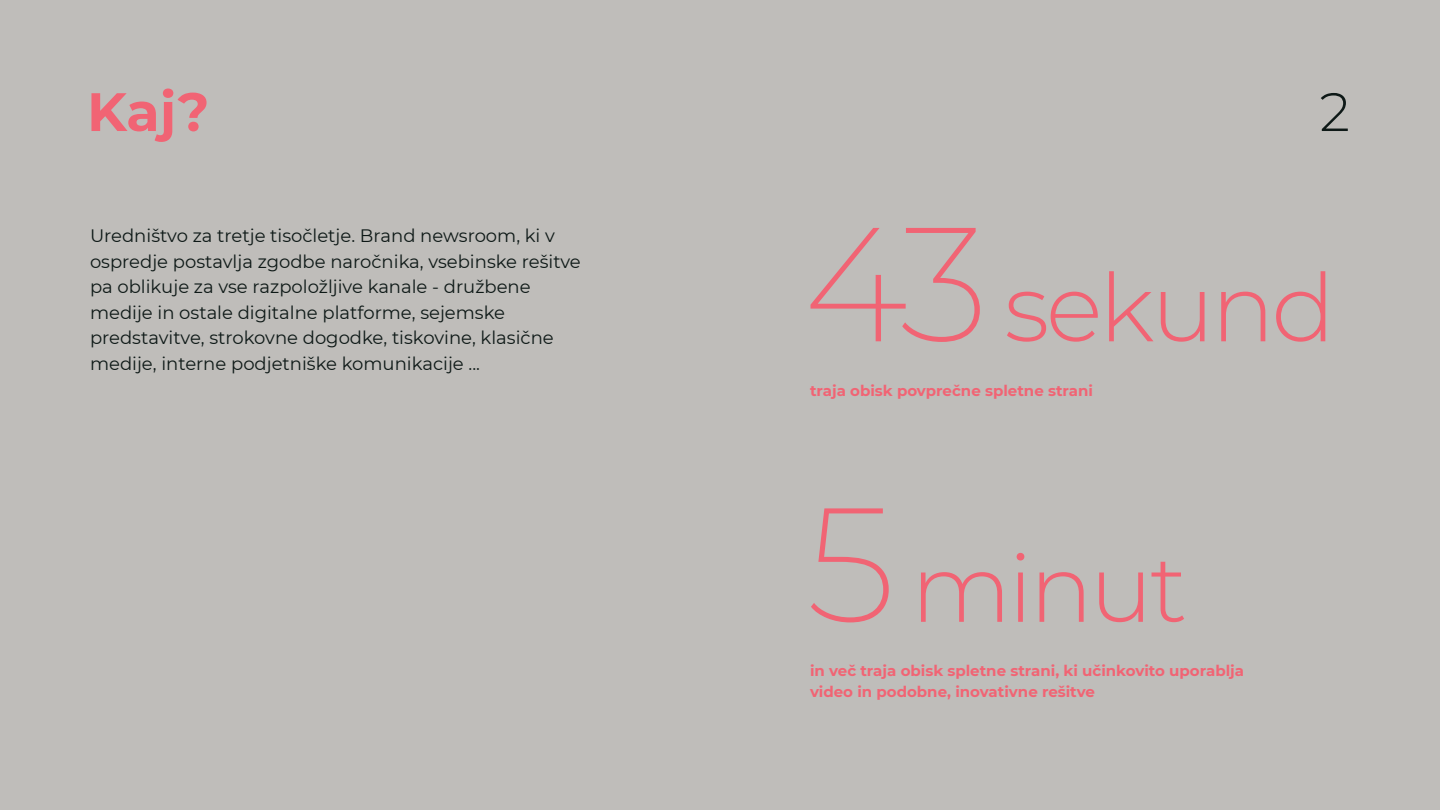
<style>
.page{position:relative;width:1440px;height:810px;background:#bfbdba}
.page>*{position:absolute;margin:0;border:0;box-sizing:border-box;transform-origin:0 0}
.t1{font:300 94.43px "Montserrat";letter-spacing:-.035em;color:#f16474}
.t2{font:700 54px "Montserrat";color:#f16474}
.t3{font:300 54px "Montserrat";color:#0e1917}
.t4{font:18px/25.5px "Montserrat";color:#0e1917}
.t5{font:700 15px/21px "Montserrat";color:#f16474}
.s1{font-weight:200;font-size:162px}
</style>
<div class="page">
<h2 class="t2" style="left:87px;top:73px;width:124px">Kaj?</h2>
<p class="t4" style="left:90px;top:223px;width:492px">Uredništvo za tretje tisočletje. Brand newsroom, ki v ospredje postavlja zgodbe naročnika, vsebinske rešitve pa oblikuje za vse razpoložljive kanale - družbene medije in ostale digitalne platforme, sejemske predstavitve, strokovne dogodke, tiskovine, klasične medije, interne podjetniške komunikacije ...</p>
<h2 class="t3" style="left:1320px;top:75px;width:32px">2</h2>
<h1 class="t1" style="left:803px;top:244px;width:533px"><span class="s1">43</span> sekund</h1>
<p class="t5" style="left:810px;top:379px;width:285px">traja obisk povprečne spletne strani</p>
<h1 class="t1" style="left:806px;top:524px;width:382px"><span class="s1">5</span> minut</h1>
<p class="t5" style="left:810px;top:659px;width:436px">in več traja obisk spletne strani, ki učinkovito uporablja video in podobne, inovativne rešitve</p>
</div>
